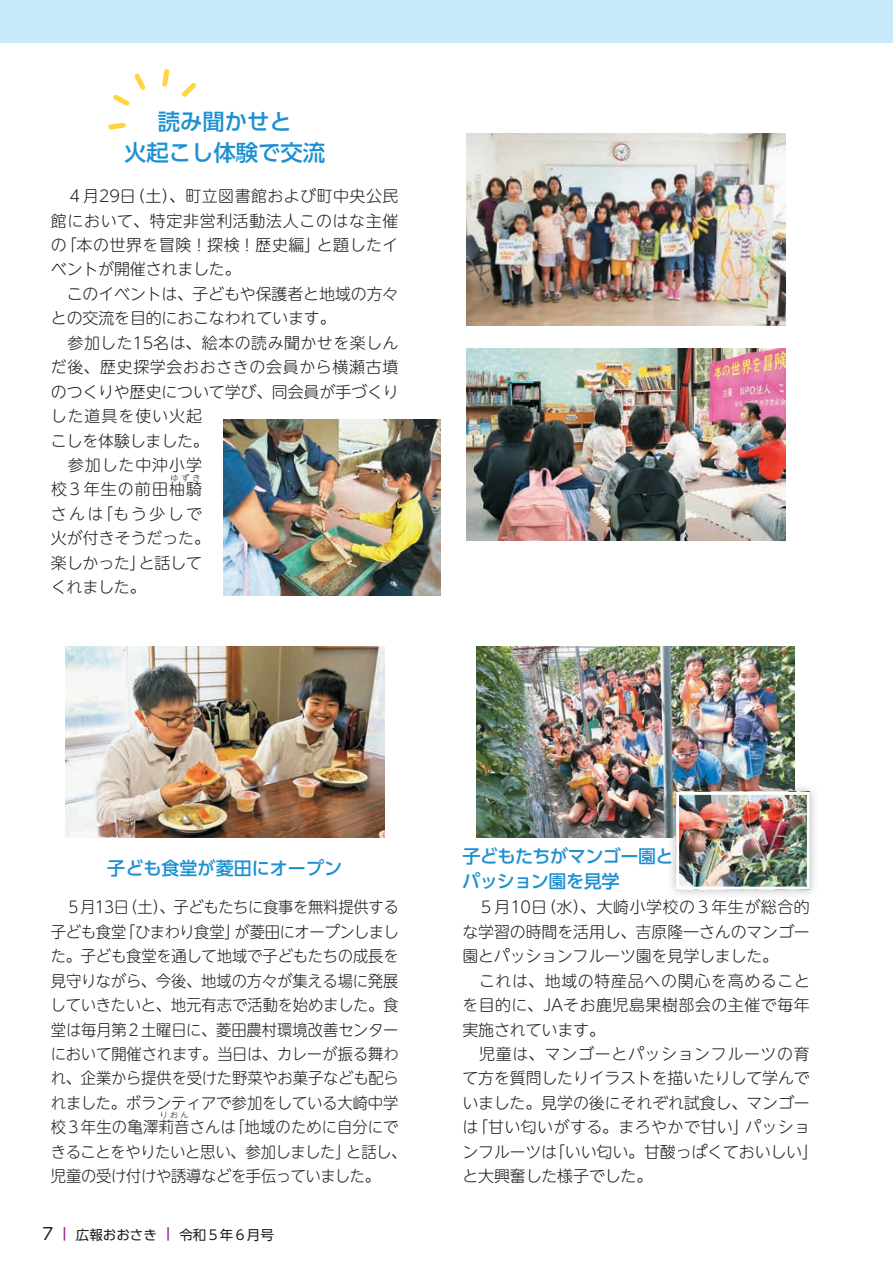
<style>
.page{position:relative;width:893px;height:1263px;background:#fff}
.page>*{position:absolute;margin:0;border:0;box-sizing:border-box;transform-origin:0 0}
.t1{font:500 22.35px/32px "UD Shin Go Pr 6 N";color:#1d90d0;text-align:center}
.t2{font:500 18px/24.5px "UD Shin Go Pr 6 N";letter-spacing:-.02em;color:#1d90d0}
.t3{font:500 18px "UD Shin Go Pr 6 N";color:#1d90d0}
.t4{font:300 15.9px/24.5px "UD Shin M Go Pr 6 N";letter-spacing:-.005em;color:#231f20;text-align:justify;scale:.96 1}
.t5{font:300 15.9px/24.5px "UD Shin M Go Pr 6 N";letter-spacing:-.005em;color:#231f20}
.t6{font:300 15.9px/24.5px "UD Shin M Go Pr 6 N";letter-spacing:.03em;color:#231f20}
.t7{font:13.5px "UD Shin Go Pr 6 N";color:#231f20}
.t8{font:300 7.95px "UD Shin M Go Pr 6 N";letter-spacing:.33em;color:#231f20}
.s1{font-size:16.5px}
.s2{font-weight:800;color:#90268f}
</style>
<div class="page">
<div style="left:0;top:0;width:893px;height:43px;background:#c6eafa"></div>
<svg style="left:108px;top:69px;width:88px;height:61px"></svg>
<img style="left:467px;top:134px;width:319px;height:191px">
<img style="left:467px;top:349px;width:319px;height:191px">
<img style="left:477px;top:646px;width:318px;height:191px">
<img style="left:65px;top:646px;width:319px;height:191px">
<img style="left:223px;top:419px;width:217px;height:176px">
<div style="left:667px;top:782px;width:152px;height:117px;background:#231f20;opacity:.3"></div>
<img style="left:680px;top:796px;width:126px;height:90px">
<div style="left:676px;top:792px;width:134px;height:98px;border:3px solid #fff"></div>
<h1 class="t1" style="left:124px;top:104px;width:202px">読み聞かせと<br>火起こし体験で交流</h1>
<p class="t6" style="left:51px;top:183px;width:349px">　４月29日（土）、町立図書館および町中央公民館において、特定非営利活動法人このはな主催の「本の世界を冒険！探検！歴史編」と題したイベントが開催されました。<br>　このイベントは、子どもや保護者と地域の方々との交流を目的におこなわれています。<br>　参加した15名は、絵本の読み聞かせを楽しんだ後、歴史探学会おおさきの会員から横瀬古墳のつくりや歴史について学び、同会員が手づくりした道具を使い火起<br>こしを体験しました。<br>　参加した中沖小学<br>校３年生の前田柚騎</p>
<p class="t8" style="left:171px;top:471px;width:31px">ゆずき</p>
<p class="t5" style="left:51px;top:501px;width:161px">さんは「もう少しで火が付きそうだった。楽しかった」と話してくれました。</p>
<p class="t3" style="left:107px;top:854px;width:236px">子ども食堂が菱田にオープン</p>
<p class="t4" style="left:51px;top:894px;width:364px">　５月13日（土）、子どもたちに食事を無料提供する子ども食堂「ひまわり食堂」が菱田にオープンしました。子ども食堂を通して地域で子どもたちの成長を見守りながら、今後、地域の方々が集える場に発展していきたいと、地元有志で活動を始めました。食堂は毎月第２土曜日に、菱田農村環境改善センターにおいて開催されます。当日は、カレーが振る舞われ、企業から提供を受けた野菜やお菓子なども配られました。ボランティアで参加をしている大崎中学校３年生の亀澤莉音さんは「地域のために自分にで</p>
<p class="t8" style="left:160px;top:1109px;width:30px">りおん</p>
<p class="t4" style="left:51px;top:1139px;width:372px">きることをやりたいと思い、参加しました」と話し、児童の受け付けや誘導などを手伝っていました。</p>
<p class="t7" style="left:43px;top:1224px;width:233px"><span class="s1">7</span> <span class="s2">︱</span> 広報おおさき <span class="s2">︱</span> 令和５年６月号</p>
<p class="t2" style="left:462px;top:843px;width:213px">子どもたちがマンゴー園とパッション園を見学</p>
<p class="t5" style="left:462px;top:894px;width:357px">　５月10日（水）、大崎小学校の３年生が総合的な学習の時間を活用し、吉原隆一さんのマンゴー園とパッションフルーツ園を見学しました。<br>　これは、地域の特産品への関心を高めることを目的に、JAそお鹿児島果樹部会の主催で毎年実施されています。<br>　児童は、マンゴーとパッションフルーツの育て方を質問したりイラストを描いたりして学んでいました。見学の後にそれぞれ試食し、マンゴーは「甘い匂いがする。まろやかで甘い」パッションフルーツは「いい匂い。甘酸っぱくておいしい」と大興奮した様子でした。</p>
</div>
